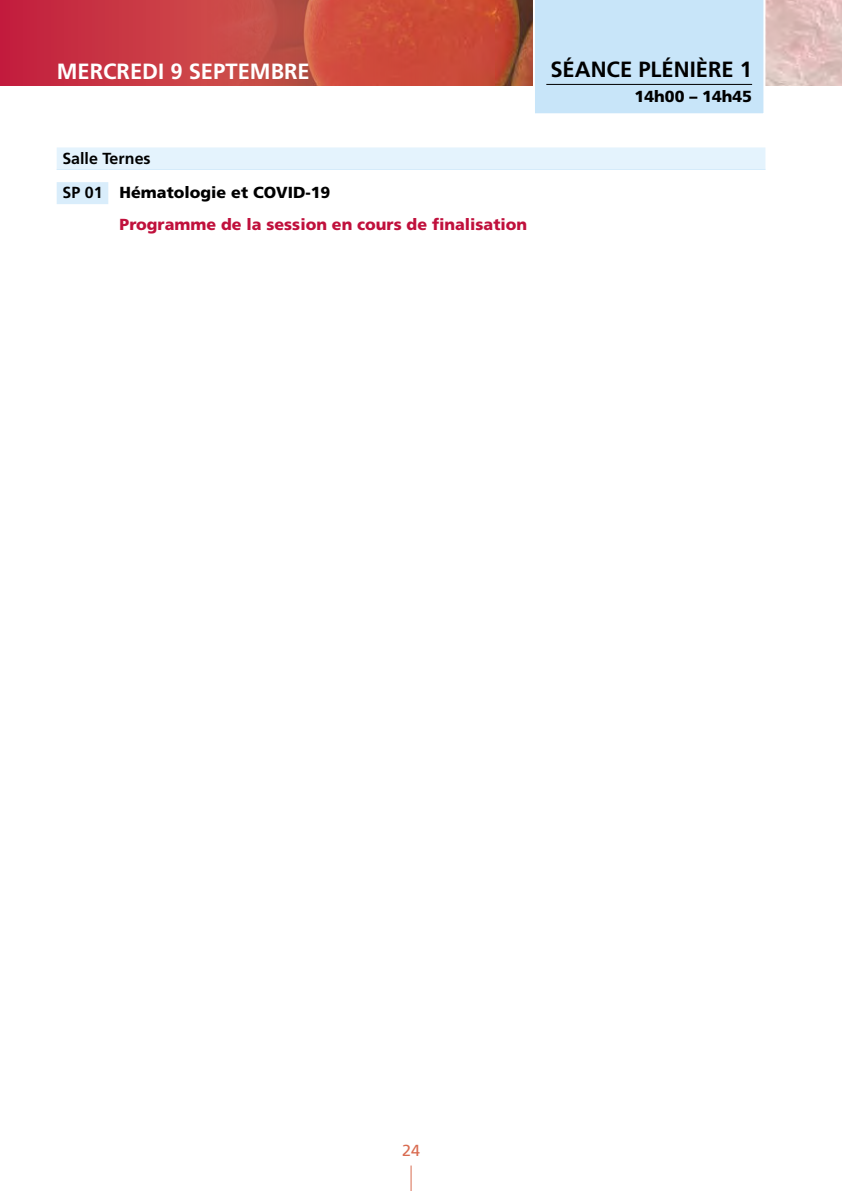
<style>
.page{position:relative;width:842px;height:1191px;background:#fff}
.page>*{position:absolute;margin:0;border:0;box-sizing:border-box;transform-origin:0 0}
.t1{font:700 22px "Frutiger LT Std";color:#fff}
.t2{font:700 22px "Frutiger LT Std";color:#000}
.t3{font:900 16px/34.6px "Frutiger LT Std";color:#000}
.t4{font:900 16px "Frutiger LT Std";color:#c0103c}
.t5{font:16px "Frutiger LT Std";color:#d96b50}
.s1{font-weight:700}
</style>
<div class="page">
<svg style="left:411px;top:1165px;width:1px;height:26px"></svg>
<svg style="left:0;top:0;width:842px;height:85px;background:#c9524f"></svg>
<div style="left:533px;top:0;width:232px;height:114px;background:#c8e5f9"></div>
<hr style="left:57px;top:169px;width:51px;height:1px;background:#c8e5f9">
<hr style="left:108px;top:169px;width:657px;height:1px;background:#c8e5f9">
<div style="left:57px;top:147px;width:708px;height:22px;background:#e4f3fd"></div>
<div style="left:57px;top:182px;width:51px;height:22px;background:#d9edfb"></div>
<h1 class="t1" style="left:57px;top:59px;width:255px">MERCREDI 9 SEPTEMBRE</h1>
<h1 class="t2" style="left:550px;top:56px;width:203px">SÉANCE PLÉNIÈRE 1</h1>
<p class="t3" style="left:635px;top:79px;width:119px">14h00 – 14h45</p>
<p class="t3" style="left:62px;top:141px;width:270px"><span class="s1">Salle Ternes<br>SP 01</span> Hématologie et COVID-19</p>
<p class="t4" style="left:120px;top:214px;width:409px">Programme de la session en cours de finalisation</p>
<p class="t5" style="left:402px;top:1141px;width:19px">24</p>
</div>
